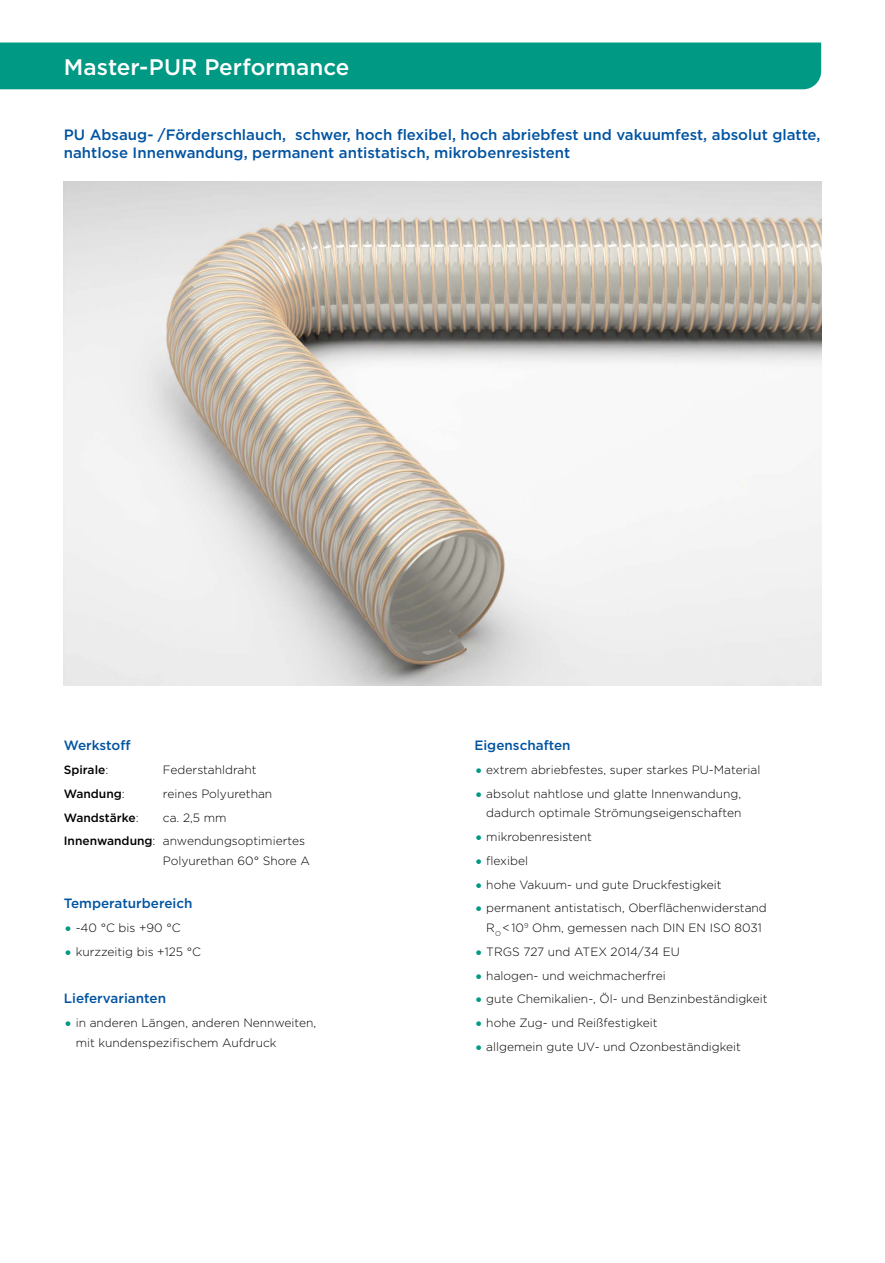
<style>
.page{position:relative;width:885px;height:1263px;background:#fff}
.page>*{position:absolute;margin:0;border:0;box-sizing:border-box;transform-origin:0 0}
.t1{font:500 22.5px "Gotham";color:#fff}
.t2{font:500 15px/18px "Gotham";color:#0053a1}
.t3{font:500 13.5px "Gotham";color:#0053a1}
.t4{font:300 12px/19.5px "Gotham";color:#000}
.t5{font:500 12px "Gotham";color:#000}
.s1{font-weight:300}
.s2{font-weight:500}
.s3{font-weight:400;font-size:18px;color:#009984}
</style>
<div class="page">
<img style="left:64px;top:182px;width:757px;height:504px">
<div style="left:0;top:43px;width:821px;height:46px;background:#009984"></div>
<h1 class="t1" style="left:64px;top:52px;width:287px">Master-PUR Performance</h1>
<p class="t2" style="left:64px;top:125px;width:758px">PU Absaug- /Förderschlauch, schwer, hoch flexibel, hoch abriebfest und vakuumfest, absolut glatte, nahtlose Innenwandung, permanent antistatisch, mikrobenresistent</p>
<p class="t3" style="left:64px;top:737px;width:68px">Werkstoff</p>
<p class="t5" style="left:64px;top:762px;width:46px">Spirale<span class="s1">:</span></p>
<p class="t4" style="left:163px;top:760px;width:95px">Federstahldraht</p>
<p class="t5" style="left:64px;top:786px;width:62px">Wandung<span class="s1">:</span></p>
<p class="t4" style="left:163px;top:784px;width:111px">reines Polyurethan</p>
<p class="t5" style="left:64px;top:810px;width:76px">Wandstärke<span class="s1">:</span></p>
<p class="t4" style="left:64px;top:805px;width:243px;line-height:23.7px;text-indent:99px">ca. 2,5 mm<br><span class="s2">Innenwandung</span>: anwendungsoptimiertes</p>
<p class="t4" style="left:163px;top:851px;width:149px">Polyurethan 60° Shore A</p>
<p class="t3" style="left:64px;top:895px;width:130px">Temperaturbereich</p>
<p class="t4" style="left:64px;top:918px;width:118px"><span class="s3">•</span> -40 °C bis +90 °C</p>
<p class="t4" style="left:64px;top:941px;width:139px"><span class="s3">•</span> kurzzeitig bis +125 °C</p>
<p class="t3" style="left:64px;top:990px;width:104px">Liefervarianten</p>
<p class="t4" style="left:76px;top:1013px;width:242px;text-indent:-12px"><span class="s3">•</span> in anderen Längen, anderen Nennweiten, mit kundenspezifischem Aufdruck</p>
<p class="t3" style="left:474px;top:737px;width:98px">Eigenschaften</p>
<p class="t4" style="left:474px;top:760px;width:287px"><span class="s3">•</span> extrem abriebfestes, super starkes PU-Material</p>
<p class="t4" style="left:474px;top:784px;width:268px;text-align:right"><span class="s3">•</span> absolut nahtlose und glatte Innenwandung, dadurch optimale Strömungseigenschaften</p>
<p class="t4" style="left:474px;top:827px;width:119px"><span class="s3">•</span> mikrobenresistent</p>
<p class="t4" style="left:474px;top:851px;width:55px"><span class="s3">•</span> flexibel</p>
<p class="t4" style="left:474px;top:874px;width:249px"><span class="s3">•</span> hohe Vakuum- und gute Druckfestigkeit</p>
<p class="t4" style="left:474px;top:898px;width:294px;text-align:center"><span class="s3">•</span> permanent antistatisch, Oberflächenwiderstand<br>R<sub>O</sub> &lt; 10<sup>9</sup> Ohm, gemessen nach DIN EN ISO 8031</p>
<p class="t4" style="left:474px;top:941px;width:207px"><span class="s3">•</span> TRGS 727 und ATEX 2014/34 EU</p>
<p class="t4" style="left:474px;top:965px;width:193px"><span class="s3">•</span> halogen- und weichmacherfrei</p>
<p class="t4" style="left:474px;top:989px;width:294px"><span class="s3">•</span> gute Chemikalien-, Öl- und Benzinbeständigkeit</p>
<p class="t4" style="left:474px;top:1013px;width:185px"><span class="s3">•</span> hohe Zug- und Reißfestigkeit</p>
<p class="t4" style="left:474px;top:1036px;width:268px"><span class="s3">•</span> allgemein gute UV- und Ozonbeständigkeit</p>
</div>
